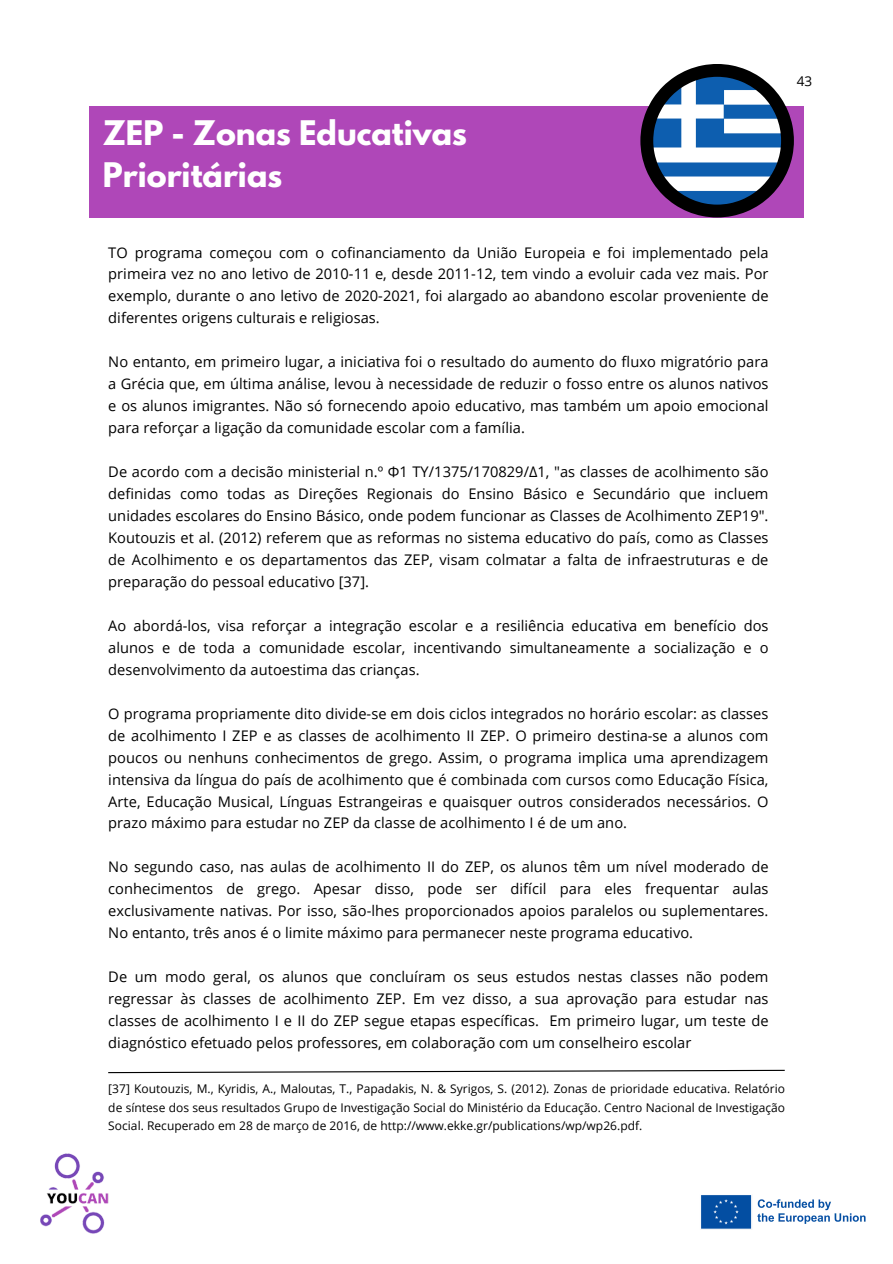
<style>
.page{position:relative;width:893px;height:1264px;background:#fff}
.page>*{position:absolute;margin:0;border:0;box-sizing:border-box;transform-origin:0 0}
.t1{font:700 30px/41.7px "League Spartan";color:#fff}
.t2{font:14.7px/21.9px "Open Sans";color:#000;text-align:justify}
.t3{font:13.5px "Open Sans";color:#000}
.t4{font:12px/18.1px "Open Sans";letter-spacing:.005em;color:#000;text-align:justify}
</style>
<div class="page">
<img style="left:40px;top:1153px;width:69px;height:81px">
<svg style="left:108px;top:1069px;width:677px;height:4px"></svg>
<div style="left:89px;top:106px;width:715px;height:111px;background:#af47b8"></div>
<svg style="left:640px;top:64px;width:153px;height:153px"></svg>
<img style="left:653px;top:77px;width:128px;height:127px">
<img style="left:700px;top:1195px;width:166px;height:35px">
<h1 class="t1" style="left:103px;top:116px;width:365px">ZEP - Zonas Educativas<br>Prioritárias</h1>
<p class="t3" style="left:796px;top:72px;width:17px">43</p>
<p class="t2" style="left:108px;top:241px;width:661px">TO programa começou com o cofinanciamento da União Europeia e foi implementado pela primeira vez no ano letivo de 2010-11 e, desde 2011-12, tem vindo a evoluir cada vez mais. Por exemplo, durante o ano letivo de 2020-2021, foi alargado ao abandono escolar proveniente de diferentes origens culturais e religiosas.</p>
<p class="t2" style="left:108px;top:350px;width:661px">No entanto, em primeiro lugar, a iniciativa foi o resultado do aumento do fluxo migratório para a Grécia que, em última análise, levou à necessidade de reduzir o fosso entre os alunos nativos e os alunos imigrantes. Não só fornecendo apoio educativo, mas também um apoio emocional para reforçar a ligação da comunidade escolar com a família.</p>
<p class="t2" style="left:108px;top:460px;width:661px">De acordo com a decisão ministerial n.º Φ1 TY/1375/170829/Δ1, "as classes de acolhimento são definidas como todas as Direções Regionais do Ensino Básico e Secundário que incluem unidades escolares do Ensino Básico, onde podem funcionar as Classes de Acolhimento ZEP19".<br>Koutouzis et al. (2012) referem que as reformas no sistema educativo do país, como as Classes de Acolhimento e os departamentos das ZEP, visam colmatar a falta de infraestruturas e de preparação do pessoal educativo [37].</p>
<p class="t2" style="left:108px;top:614px;width:661px">Ao abordá-los, visa reforçar a integração escolar e a resiliência educativa em benefício dos alunos e de toda a comunidade escolar, incentivando simultaneamente a socialização e o desenvolvimento da autoestima das crianças.</p>
<p class="t2" style="left:108px;top:702px;width:661px">O programa propriamente dito divide-se em dois ciclos integrados no horário escolar: as classes de acolhimento I ZEP e as classes de acolhimento II ZEP. O primeiro destina-se a alunos com poucos ou nenhuns conhecimentos de grego. Assim, o programa implica uma aprendizagem intensiva da língua do país de acolhimento que é combinada com cursos como Educação Física, Arte, Educação Musical, Línguas Estrangeiras e quaisquer outros considerados necessários. O prazo máximo para estudar no ZEP da classe de acolhimento I é de um ano.</p>
<p class="t2" style="left:108px;top:855px;width:661px">No segundo caso, nas aulas de acolhimento II do ZEP, os alunos têm um nível moderado de conhecimentos de grego. Apesar disso, pode ser difícil para eles frequentar aulas exclusivamente nativas. Por isso, são-lhes proporcionados apoios paralelos ou suplementares.<br>No entanto, três anos é o limite máximo para permanecer neste programa educativo.</p>
<p class="t2" style="left:108px;top:965px;width:661px">De um modo geral, os alunos que concluíram os seus estudos nestas classes não podem regressar às classes de acolhimento ZEP. Em vez disso, a sua aprovação para estudar nas classes de acolhimento I e II do ZEP segue etapas específicas. Em primeiro lugar, um teste de diagnóstico efetuado pelos professores, em colaboração com um conselheiro escolar</p>
<p class="t4" style="left:108px;top:1079px;width:678px">[37] Koutouzis, M., Kyridis, A., Maloutas, T., Papadakis, N. &amp; Syrigos, S. (2012). Zonas de prioridade educativa. Relatório de síntese dos seus resultados Grupo de Investigação Social do Ministério da Educação. Centro Nacional de Investigação Social. Recuperado em 28 de março de 2016, de http://www.ekke.gr/publications/wp/wp26.pdf.</p>
</div>
